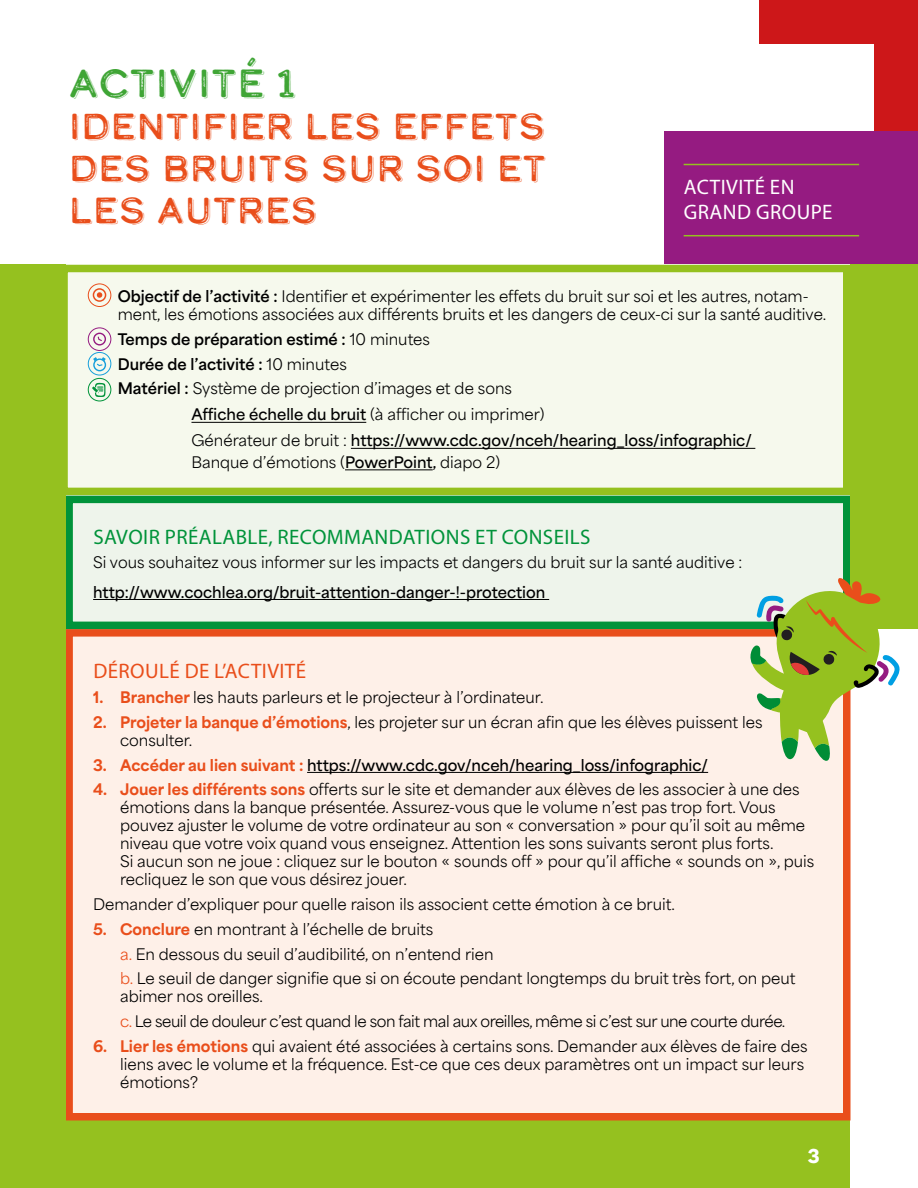
<style>
.page{position:relative;width:918px;height:1188px;background:#fff}
.page>*{position:absolute;margin:0;border:0;box-sizing:border-box;transform-origin:0 0}
.t1{font:39px "Calder Dark Grit Shadow";color:#3fa535}
.t2{font:36px/42px "Calder Dark Grit Shadow";color:#e94e1b;text-align:justify}
.t3{font:21px "Myriad Pro";letter-spacing:.02em;color:#00933a}
.t4{font:21px/25.2px "Myriad Pro";letter-spacing:.02em;color:#fff}
.t5{font:21px "Myriad Pro";letter-spacing:.02em;color:#e94e1b}
.t6{font:900 18px "Area Normal";color:#fff}
.t7{font:15px/18px "Area Normal";color:#000}
.t8{font:600 15px "Area Normal";color:#000}
.t9{font:15px/24.8px "Area Normal";letter-spacing:-.03em;color:#000}
.t10{font:700 15px "Area Normal";color:#000}
.s1{font-weight:700}
.s2{font-weight:400}
.s3{font-weight:600}
.s4{font-weight:800;color:#e94e1b}
.s5{color:#e94e1b}
</style>
<div class="page">
<div style="left:40px;top:1120px;width:810px;height:68px;background:#95c11f"></div>
<div style="left:759px;top:0;width:159px;height:43px;background:#cd1719"></div>
<div style="left:875px;top:0;width:43px;height:159px;background:#cd1719"></div>
<div style="left:69px;top:633px;width:778px;height:484px;background:#fef0e8"></div>
<hr style="left:307px;top:772px;width:401px;height:1px;background:#000">
<div style="left:65px;top:629px;width:785px;height:491px;border:8px solid #e94e1b"></div>
<div style="left:69px;top:499px;width:778px;height:126px;background:#eef4eb"></div>
<hr style="left:93px;top:599px;width:456px;height:1px;background:#000">
<div style="left:65px;top:496px;width:785px;height:133px;border:8px solid #00933a"></div>
<div style="left:60px;top:265px;width:790px;height:230px;background:#f6f9ed;border:8px solid #95c11f"></div>
<div style="left:0;top:265px;width:65px;height:923px;background:#95c11f"></div>
<div style="left:850px;top:228px;width:68px;height:401px;background:#95c11f"></div>
<div style="left:664px;top:132px;width:254px;height:132px;background:#951b81"></div>
<hr style="left:191px;top:422px;width:175px;height:1px;background:#000">
<hr style="left:351px;top:448px;width:404px;height:1px;background:#000">
<hr style="left:345px;top:469px;width:88px;height:1px;background:#000">
<hr style="left:684px;top:164px;width:175px;height:1px;background:#95c11f">
<hr style="left:684px;top:235px;width:175px;height:1px;background:#95c11f">
<svg style="left:92px;top:383px;width:14px;height:14px"></svg>
<div style="left:88px;top:378px;width:23px;height:23px;border:1px solid #00933a;border-radius:50%"></div>
<div style="left:88px;top:352px;width:23px;height:23px;border:1px solid #169fdb;border-radius:50%"></div>
<svg style="left:93px;top:357px;width:13px;height:14px"></svg>
<div style="left:88px;top:284px;width:23px;height:23px;border:1px solid #e94e1b;border-radius:50%"></div>
<svg style="left:93px;top:288px;width:13px;height:14px"></svg>
<div style="left:88px;top:328px;width:23px;height:23px;border:1px solid #951b81;border-radius:50%"></div>
<svg style="left:93px;top:333px;width:13px;height:13px"></svg>
<svg style="left:750px;top:576px;width:150px;height:186px"></svg>
<h1 class="t1" style="left:68px;top:57px;width:229px">ACTIVITÉ 1</h1>
<h2 class="t2" style="left:68px;top:105px;width:479px">IDENTIFIER LES EFFETS DES BRUITS SUR SOI ET LES AUTRES</h2>
<h3 class="t4" style="left:684px;top:174px;width:150px">ACTIVITÉ EN<br>GRAND GROUPE</h3>
<p class="t7" style="left:118px;top:286px;width:710px"><span class="s1">Objectif de l’activité :</span> Identifier et expérimenter les effets du bruit sur soi et les autres, notam&shy;ment, les émotions associées aux différents bruits et les dangers de ceux-ci sur la santé auditive.</p>
<p class="t10" style="left:118px;top:326px;width:314px">Temps de préparation estimé : <span class="s2">10 minutes</span></p>
<p class="t10" style="left:118px;top:350px;width:231px">Durée de l’activité : <span class="s2">10 minutes</span></p>
<p class="t7" style="left:118px;top:378px;width:396px"><span class="s1">Matériel :</span> Système de projection d’images et de sons</p>
<p class="t8" style="left:191px;top:401px;width:355px">Affiche échelle du bruit <span class="s2">(à afficher ou imprimer)</span></p>
<p class="t8" style="left:191px;top:427px;width:562px"><span class="s2">Générateur de bruit :</span> https://www.cdc.gov/nceh/hearing_loss/infographic/</p>
<p class="t7" style="left:191px;top:451px;width:310px">Banque d’émotions (<span class="s3">PowerPoint,</span> diapo 2)</p>
<h3 class="t3" style="left:93px;top:524px;width:499px">SAVOIR PRÉALABLE, RECOMMANDATIONS ET CONSEILS</h3>
<p class="t7" style="left:93px;top:552px;width:651px">Si vous souhaitez vous informer sur les impacts et dangers du bruit sur la santé auditive :</p>
<p class="t8" style="left:93px;top:578px;width:454px">http://www.cochlea.org/bruit-attention-danger-!-protection</p>
<h3 class="t5" style="left:93px;top:658px;width:214px">DÉROULÉ DE L’ACTIVITÉ</h3>
<p class="t7" style="left:93px;top:686px;width:452px"><span class="s4">1. Brancher</span> les hauts parleurs et le projecteur à l’ordinateur.</p>
<p class="t7" style="left:120px;top:711px;width:644px;text-indent:-27px"><span class="s4">2. Projeter la banque d’émotions</span>, les projeter sur un écran afin que les élèves puissent les consulter.</p>
<p class="t8" style="left:93px;top:751px;width:617px"><span class="s4">3. Accéder au lien suivant :</span> https://www.cdc.gov/nceh/hearing_loss/infographic/</p>
<p class="t7" style="left:120px;top:779px;width:696px;text-indent:-27px"><span class="s4">4. Jouer les différents sons</span> offerts sur le site et demander aux élèves de les associer à une des émotions dans la banque présentée. Assurez-vous que le volume n’est pas trop fort. Vous pouvez ajuster le volume de votre ordinateur au son « conversation » pour qu’il soit au même niveau que votre voix quand vous enseignez. Attention les sons suivants seront plus forts.<br>Si aucun son ne joue : cliquez sur le bouton « sounds off » pour qu’il affiche « sounds on », puis recliquez le son que vous désirez jouer.</p>
<p class="t7" style="left:93px;top:893px;width:583px">Demander d’expliquer pour quelle raison ils associent cette émotion à ce bruit.</p>
<p class="t7" style="left:120px;top:915px;width:677px;line-height:24.8px;text-indent:-27px"><span class="s4">5. Conclure</span> en montrant à l’échelle de bruits<br><span class="s5">a.</span> En dessous du seuil d’audibilité, on n’entend rien<br><span class="s5">b.</span> Le seuil de danger signifie que si on écoute pendant longtemps du bruit très fort, on peut</p>
<p class="t9" style="left:120px;top:982px;width:667px">abimer nos oreilles.<br><span class="s5">c.</span> Le seuil de douleur c’est quand le son fait mal aux oreilles, même si c’est sur une courte durée.</p>
<p class="t7" style="left:120px;top:1035px;width:689px;text-indent:-27px"><span class="s4">6. Lier les émotions</span> qui avaient été associées à certains sons. Demander aux élèves de faire des liens avec le volume et la fréquence. Est-ce que ces deux paramètres ont un impact sur leurs émotions?</p>
<p class="t6" style="left:808px;top:1140px;width:13px">3</p>
</div>
